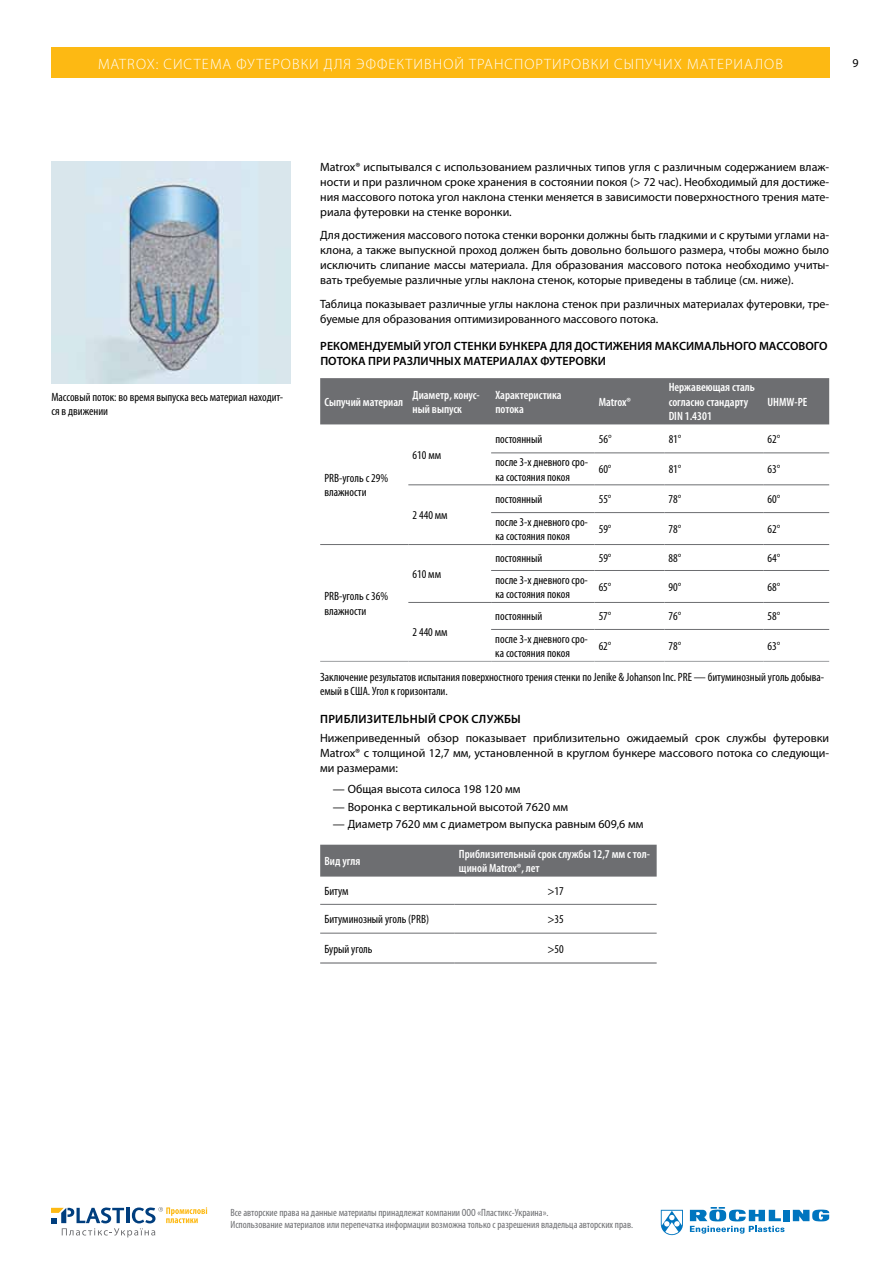
<style>
.page{position:relative;width:893px;height:1263px;background:#fff}
.page>*{position:absolute;margin:0;border:0;box-sizing:border-box;transform-origin:0 0}
.t1{font:300 15px "Myriad Pro";letter-spacing:.07em;color:#fff}
.t2{font:12px/15px "Myriad Pro";color:#000;text-align:justify}
.t3{font:condensed 12px/14.4px "Myriad Pro";color:#000}
.t4{font:600 condensed 12px/14.4px "Myriad Pro";color:#fff}
.t5{font:600 12px/15px "Myriad Pro";letter-spacing:.005em;color:#000}
.t6{font:condensed 10.5px/12.6px "Myriad Pro";color:#6d6e71}
</style>
<div class="page">
<div style="left:51px;top:48px;width:779px;height:30px;background:#fdb913"></div>
<svg style="left:51px;top:1207px;width:156px;height:30px"></svg>
<svg style="left:661px;top:1210px;width:22px;height:25px"></svg>
<div style="left:783px;top:1210px;width:6px;height:11px;background:#0075bf"></div>
<svg style="left:793px;top:1209px;width:36px;height:12px"></svg>
<svg style="left:690px;top:1207px;width:94px;height:26px"></svg>
<img style="left:51px;top:162px;width:240px;height:221px">
<div style="left:320px;top:378px;width:509px;height:46px;background:#6d6e71"></div>
<hr style="left:491px;top:453px;width:103px;height:1px;background:#6d6e71">
<hr style="left:594px;top:453px;width:70px;height:1px;background:#6d6e71">
<hr style="left:664px;top:453px;width:99px;height:1px;background:#6d6e71">
<hr style="left:763px;top:453px;width:66px;height:1px;background:#6d6e71">
<hr style="left:408px;top:485px;width:83px;height:1px;background:#6d6e71">
<hr style="left:491px;top:485px;width:103px;height:1px;background:#6d6e71">
<hr style="left:594px;top:485px;width:70px;height:1px;background:#6d6e71">
<hr style="left:664px;top:485px;width:99px;height:1px;background:#6d6e71">
<hr style="left:763px;top:485px;width:66px;height:1px;background:#6d6e71">
<hr style="left:491px;top:512px;width:103px;height:1px;background:#6d6e71">
<hr style="left:594px;top:512px;width:70px;height:1px;background:#6d6e71">
<hr style="left:664px;top:512px;width:99px;height:1px;background:#6d6e71">
<hr style="left:763px;top:512px;width:66px;height:1px;background:#6d6e71">
<hr style="left:320px;top:544px;width:88px;height:1px;background:#6d6e71">
<hr style="left:408px;top:544px;width:83px;height:1px;background:#6d6e71">
<hr style="left:491px;top:544px;width:103px;height:1px;background:#6d6e71">
<hr style="left:594px;top:544px;width:70px;height:1px;background:#6d6e71">
<hr style="left:664px;top:544px;width:99px;height:1px;background:#6d6e71">
<hr style="left:763px;top:544px;width:66px;height:1px;background:#6d6e71">
<hr style="left:491px;top:570px;width:103px;height:1px;background:#6d6e71">
<hr style="left:594px;top:570px;width:70px;height:1px;background:#6d6e71">
<hr style="left:664px;top:570px;width:99px;height:1px;background:#6d6e71">
<hr style="left:763px;top:570px;width:66px;height:1px;background:#6d6e71">
<hr style="left:408px;top:602px;width:83px;height:1px;background:#6d6e71">
<hr style="left:491px;top:602px;width:103px;height:1px;background:#6d6e71">
<hr style="left:594px;top:602px;width:70px;height:1px;background:#6d6e71">
<hr style="left:664px;top:602px;width:99px;height:1px;background:#6d6e71">
<hr style="left:763px;top:602px;width:66px;height:1px;background:#6d6e71">
<hr style="left:491px;top:629px;width:103px;height:1px;background:#6d6e71">
<hr style="left:594px;top:629px;width:70px;height:1px;background:#6d6e71">
<hr style="left:664px;top:629px;width:99px;height:1px;background:#6d6e71">
<hr style="left:763px;top:629px;width:66px;height:1px;background:#6d6e71">
<hr style="left:320px;top:661px;width:88px;height:1px;background:#a7a9ac">
<hr style="left:408px;top:661px;width:83px;height:1px;background:#a7a9ac">
<hr style="left:491px;top:661px;width:103px;height:1px;background:#a7a9ac">
<hr style="left:594px;top:661px;width:70px;height:1px;background:#a7a9ac">
<hr style="left:664px;top:661px;width:99px;height:1px;background:#a7a9ac">
<hr style="left:763px;top:661px;width:66px;height:1px;background:#a7a9ac">
<div style="left:320px;top:845px;width:337px;height:31px;background:#6d6e71"></div>
<hr style="left:320px;top:904px;width:135px;height:1px;background:#6d6e71">
<hr style="left:455px;top:904px;width:202px;height:1px;background:#6d6e71">
<hr style="left:320px;top:933px;width:135px;height:1px;background:#6d6e71">
<hr style="left:455px;top:933px;width:202px;height:1px;background:#6d6e71">
<hr style="left:320px;top:962px;width:135px;height:1px;background:#6d6e71">
<hr style="left:455px;top:962px;width:202px;height:1px;background:#6d6e71">
<p class="t1" style="left:98px;top:55px;width:686px">MATROX: СИСТЕМА ФУТЕРОВКИ ДЛЯ ЭФФЕКТИВНОЙ ТРАНСПОРТИРОВКИ СЫПУЧИХ МАТЕРИАЛОВ</p>
<p class="t2" style="left:852px;top:56px;width:8px">9</p>
<p class="t3" style="left:51px;top:389px;width:233px">Массовый поток: во время выпуска весь материал находит&shy;ся в движении</p>
<p class="t2" style="left:320px;top:159px;width:511px">Matrox® испытывался с использованием различных типов угля с различным содержанием влаж&shy;ности и при различном сроке хранения в состоянии покоя (&gt; 72 час). Необходимый для достиже&shy;ния массового потока угол наклона стенки меняется в зависимости поверхностного трения мате&shy;риала футеровки на стенке воронки.</p>
<p class="t2" style="left:320px;top:227px;width:510px">Для достижения массового потока стенки воронки должны быть гладкими и с крутыми углами на&shy;клона, а также выпускной проход должен быть довольно большого размера, чтобы можно было исключить слипание массы материала. Для образования массового потока необходимо учиты&shy;вать требуемые различные углы наклона стенок, которые приведены в таблице (см. ниже).</p>
<p class="t2" style="left:320px;top:296px;width:510px">Таблица показывает различные углы наклона стенок при различных материалах футеровки, тре&shy;буемые для образования оптимизированного массового потока.</p>
<p class="t5" style="left:320px;top:339px;width:509px">Рекомендуемый угол стенки бункера для достижения максимального массового потока при различных материалах футеровки</p>
<p class="t4" style="left:324px;top:395px;width:80px">Сыпучий материал</p>
<p class="t4" style="left:413px;top:388px;width:69px">Диаметр, конус&shy;ный выпуск</p>
<p class="t4" style="left:495px;top:388px;width:68px">Характеристика потока</p>
<p class="t4" style="left:599px;top:395px;width:34px">Matrox®</p>
<p class="t4" style="left:669px;top:380px;width:88px">Нержавеющая сталь согласно стандарту<br>DIN 1.4301</p>
<p class="t4" style="left:767px;top:395px;width:41px">UHMW-PE</p>
<p class="t3" style="left:324px;top:470px;width:65px">PRB-уголь с 29% влажности</p>
<p class="t3" style="left:413px;top:448px;width:30px">610 мм</p>
<p class="t3" style="left:413px;top:508px;width:37px">2 440 мм</p>
<p class="t3" style="left:495px;top:432px;width:48px">постоянный</p>
<p class="t3" style="left:599px;top:432px;width:14px">56°</p>
<p class="t3" style="left:669px;top:432px;width:14px">81°</p>
<p class="t3" style="left:767px;top:432px;width:14px">62°</p>
<p class="t3" style="left:495px;top:455px;width:94px">после 3-х дневного сро&shy;ка состояния покоя</p>
<p class="t3" style="left:599px;top:462px;width:14px">60°</p>
<p class="t3" style="left:669px;top:462px;width:14px">81°</p>
<p class="t3" style="left:767px;top:462px;width:14px">63°</p>
<p class="t3" style="left:495px;top:492px;width:48px">постоянный</p>
<p class="t3" style="left:599px;top:492px;width:14px">55°</p>
<p class="t3" style="left:669px;top:492px;width:14px">78°</p>
<p class="t3" style="left:767px;top:492px;width:14px">60°</p>
<p class="t3" style="left:495px;top:514px;width:94px">после 3-х дневного сро&shy;ка состояния покоя</p>
<p class="t3" style="left:599px;top:522px;width:14px">59°</p>
<p class="t3" style="left:669px;top:522px;width:14px">78°</p>
<p class="t3" style="left:767px;top:522px;width:14px">62°</p>
<p class="t3" style="left:495px;top:551px;width:48px">постоянный</p>
<p class="t3" style="left:599px;top:551px;width:14px">59°</p>
<p class="t3" style="left:669px;top:551px;width:14px">88°</p>
<p class="t3" style="left:767px;top:551px;width:14px">64°</p>
<p class="t3" style="left:495px;top:572px;width:94px">после 3-х дневного сро&shy;ка состояния покоя</p>
<p class="t3" style="left:599px;top:580px;width:14px">65°</p>
<p class="t3" style="left:669px;top:580px;width:14px">90°</p>
<p class="t3" style="left:767px;top:580px;width:14px">68°</p>
<p class="t3" style="left:413px;top:567px;width:30px">610 мм</p>
<p class="t3" style="left:324px;top:589px;width:65px">PRB-уголь с 36% влажности</p>
<p class="t3" style="left:495px;top:609px;width:48px">постоянный</p>
<p class="t3" style="left:599px;top:609px;width:14px">57°</p>
<p class="t3" style="left:669px;top:609px;width:14px">76°</p>
<p class="t3" style="left:767px;top:609px;width:14px">58°</p>
<p class="t3" style="left:495px;top:631px;width:94px">после 3-х дневного сро&shy;ка состояния покоя</p>
<p class="t3" style="left:599px;top:639px;width:14px">62°</p>
<p class="t3" style="left:669px;top:639px;width:14px">78°</p>
<p class="t3" style="left:767px;top:639px;width:14px">63°</p>
<p class="t3" style="left:320px;top:669px;width:505px">Заключение результатов испытания поверхностного трения стенки по Jenike &amp; Johanson Inc. PRE — битуминозный уголь добыва&shy;емый в США. Угол к горизонтали.</p>
<p class="t5" style="left:320px;top:711px;width:202px">Приблизительный срок службы</p>
<p class="t2" style="left:320px;top:730px;width:510px">Нижеприведенный обзор показывает приблизительно ожидаемый срок службы футеровки Matrox® с толщиной 12,7 мм, установленной в круглом бункере массового потока со следующи&shy;ми размерами:</p>
<p class="t2" style="left:333px;top:782px;width:189px">— Общая высота силоса 198 120 мм</p>
<p class="t2" style="left:333px;top:799px;width:237px">— Воронка с вертикальной высотой 7620 мм</p>
<p class="t2" style="left:333px;top:816px;width:312px">— Диаметр 7620 мм с диаметром выпуска равным 609,6 мм</p>
<p class="t4" style="left:324px;top:854px;width:37px">Вид угля</p>
<p class="t4" style="left:459px;top:847px;width:193px">Приблизительный срок службы 12,7 мм с тол&shy;щиной Matrox®, лет</p>
<p class="t3" style="left:324px;top:884px;width:26px">Битум</p>
<p class="t3" style="left:547px;top:884px;width:18px">&gt;17</p>
<p class="t3" style="left:324px;top:912px;width:106px">Битуминозный уголь (PRB)</p>
<p class="t3" style="left:547px;top:912px;width:18px">&gt;35</p>
<p class="t3" style="left:324px;top:941px;width:50px">Бурый уголь</p>
<p class="t3" style="left:547px;top:941px;width:18px">&gt;50</p>
<p class="t3" style="left:413px;top:625px;width:37px">2 440 мм</p>
<p class="t6" style="left:230px;top:1206px;width:404px">Все авторские права на данные материалы принадлежат компании ООО «Пластикс-Украина».<br>Использование материалов или перепечатка информации возможна только с разрешения владельца авторских прав.</p>
</div>
